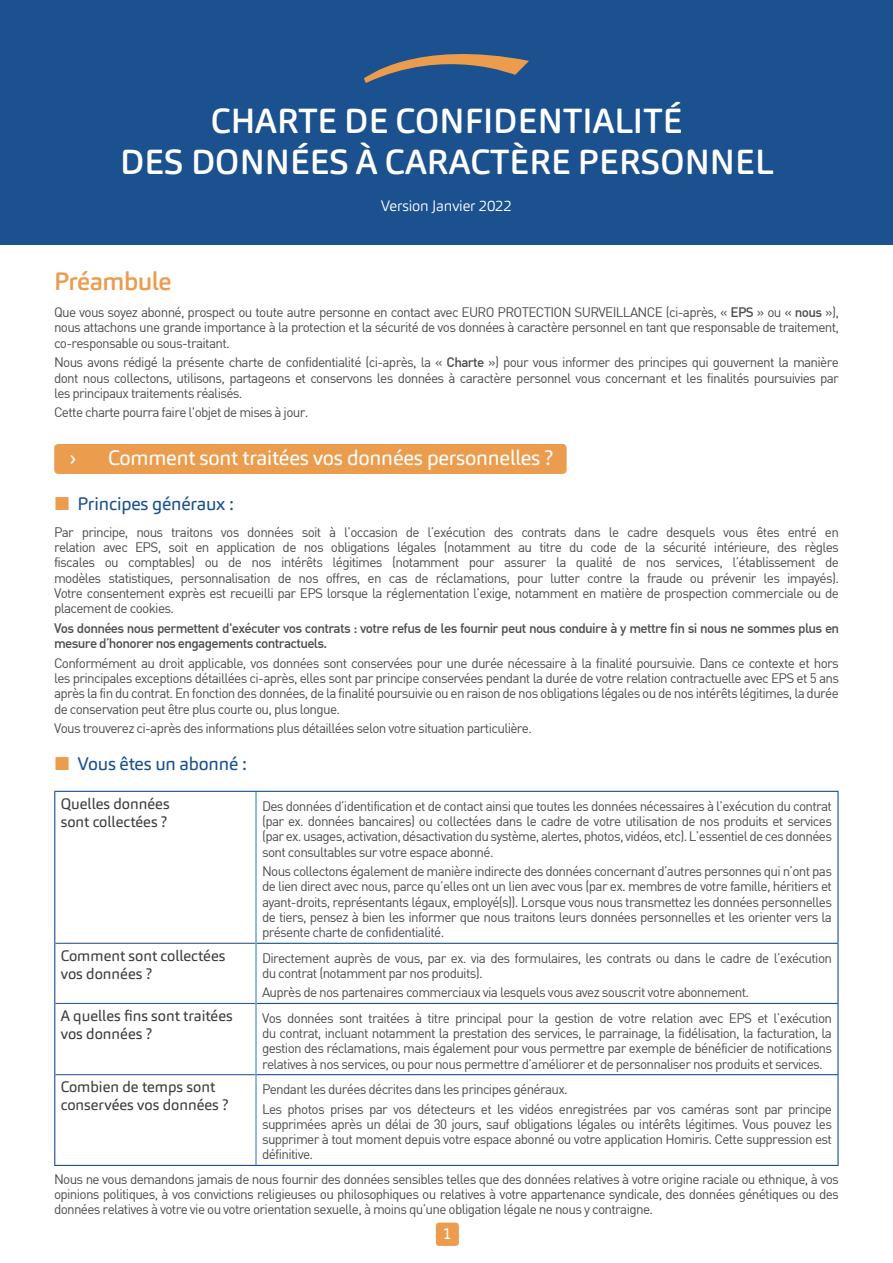
<style>
.page{position:relative;width:893px;height:1263px;background:#fff}
.page>*{position:absolute;margin:0;border:0;box-sizing:border-box;transform-origin:0 0}
.PHRASE_D_ACCROCHE{font:500 34.5px/40.5px "Carnas";color:#fff;text-align:center}
.GROS_TITRE{font:500 25.05px "Carnas";letter-spacing:-.02em;color:#eb9c4d}
.t1{font:20.55px "Carnas";letter-spacing:-.01em;color:#fff}
.SOUS-TITRE__puce_jau{font:18px "Carnas";letter-spacing:-.01em;color:#1a518e}
.SOUS-TITRE__cadre_ja{font:16.05px "Carnas";color:#fff}
.t2{font:15px/18px "Carnas";color:#3e3e3f}
.PHRASE_D_ACCROCHE-2{font:300 15px "Carnas";letter-spacing:-.01em;color:#fff}
.TEXTE{font:13.5px/15.3px "DIN";letter-spacing:-.05em;color:#4b4c4d;text-align:justify}
.TEXTE-2{font:500 13.5px/15.3px "DIN";letter-spacing:-.05em;color:#4b4c4d}
.s1{font-weight:500}
</style>
<div class="page">
<div style="left:0;top:0;width:893px;height:244px;background:#1a518e"></div>
<hr style="left:255px;top:792px;width:2px;height:151px;background:#4586b3">
<hr style="left:255px;top:943px;width:2px;height:60px;background:#4586b3">
<hr style="left:255px;top:1003px;width:2px;height:72px;background:#4586b3">
<hr style="left:255px;top:1075px;width:2px;height:90px;background:#4586b3">
<hr style="left:54px;top:791px;width:202px;height:1px;background:#1a518e">
<hr style="left:54px;top:792px;width:1px;height:151px;background:#1a518e">
<hr style="left:256px;top:791px;width:583px;height:1px;background:#1a518e">
<hr style="left:837px;top:792px;width:2px;height:151px;background:#1a518e">
<hr style="left:54px;top:943px;width:1px;height:60px;background:#1a518e">
<hr style="left:257px;top:943px;width:582px;height:1px;background:#1a518e">
<hr style="left:837px;top:944px;width:2px;height:59px;background:#1a518e">
<hr style="left:54px;top:1003px;width:1px;height:72px;background:#1a518e">
<hr style="left:257px;top:1003px;width:582px;height:1px;background:#1a518e">
<hr style="left:837px;top:1004px;width:2px;height:70px;background:#1a518e">
<hr style="left:54px;top:1075px;width:1px;height:90px;background:#1a518e">
<hr style="left:257px;top:1074px;width:582px;height:1px;background:#1a518e">
<hr style="left:837px;top:1075px;width:2px;height:90px;background:#1a518e">
<hr style="left:54px;top:1165px;width:202px;height:1px;background:#1a518e">
<hr style="left:256px;top:1165px;width:583px;height:1px;background:#1a518e">
<hr style="left:55px;top:943px;width:200px;height:1px;background:#395c96">
<hr style="left:55px;top:1003px;width:200px;height:1px;background:#395c96">
<hr style="left:55px;top:1074px;width:200px;height:1px;background:#395c96">
<div style="left:436px;top:1222px;width:23px;height:24px;background:#eb9c4d;border-radius:3px"></div>
<svg style="left:364px;top:54px;width:165px;height:29px"></svg>
<div style="left:54px;top:444px;width:513px;height:30px;background:#eb9c4d;border-radius:4px"></div>
<p class="PHRASE_D_ACCROCHE" style="left:120px;top:101px;width:656px">CHARTE DE CONFIDENTIALITÉ<br>DES DONNÉES À CARACTÈRE PERSONNEL</p>
<p class="PHRASE_D_ACCROCHE-2" style="left:381px;top:196px;width:132px">Version Janvier 2022</p>
<p class="GROS_TITRE" style="left:54px;top:265px;width:119px">Préambule</p>
<p class="TEXTE" style="left:54px;top:304px;width:787px">Que vous soyez abonné, prospect ou toute autre personne en contact avec EURO PROTECTION SURVEILLANCE (ci-après, « <span class="s1">EPS</span> » ou « <span class="s1">nous</span> »), nous attachons une grande importance à la protection et la sécurité de vos données à caractère personnel en tant que responsable de traitement, co-responsable ou sous-traitant.</p>
<p class="TEXTE" style="left:54px;top:354px;width:786px">Nous avons rédigé la présente charte de confidentialité (ci-après, la « <span class="s1">Charte</span> ») pour vous informer des principes qui gouvernent la manière dont nous collectons, utilisons, partageons et conservons les données à caractère personnel vous concernant et les finalités poursuivies par les principaux traitements réalisés.</p>
<p class="TEXTE" style="left:54px;top:405px;width:256px">Cette charte pourra faire l'objet de mises à jour.</p>
<p class="t1" style="left:70px;top:445px;width:8px">›</p>
<p class="t1" style="left:108px;top:445px;width:446px">Comment sont traitées vos données personnelles ?</p>
<p class="SOUS-TITRE__puce_jau" style="left:78px;top:492px;width:158px">Principes généraux :</p>
<p class="TEXTE" style="left:54px;top:524px;width:786px">Par principe, nous traitons vos données soit à l’occasion de l’exécution des contrats dans le cadre desquels vous êtes entré en relation avec EPS, soit en application de nos obligations légales (notamment au titre du code de la sécurité intérieure, des règles fiscales ou comptables) ou de nos intérêts légitimes (notamment pour assurer la qualité de nos services, l’établissement de modèles statistiques, personnalisation de nos offres, en cas de réclamations, pour lutter contre la fraude ou prévenir les impayés).<br>Votre consentement exprès est recueilli par EPS lorsque la réglementation l’exige, notamment en matière de prospection commerciale ou de placement de cookies.</p>
<p class="TEXTE-2" style="left:54px;top:620px;width:787px">Vos données nous permettent d'exécuter vos contrats : votre refus de les fournir peut nous conduire à y mettre fin si nous ne sommes plus en mesure d’honorer nos engagements contractuels.</p>
<p class="TEXTE" style="left:54px;top:655px;width:787px">Conformément au droit applicable, vos données sont conservées pour une durée nécessaire à la finalité poursuivie. Dans ce contexte et hors les principales exceptions détaillées ci-après, elles sont par principe conservées pendant la durée de votre relation contractuelle avec EPS et 5 ans après la fin du contrat. En fonction des données, de la finalité poursuivie ou en raison de nos obligations légales ou de nos intérêts légitimes, la durée de conservation peut être plus courte ou, plus longue.</p>
<p class="TEXTE" style="left:54px;top:720px;width:480px">Vous trouverez ci-après des informations plus détaillées selon votre situation particulière.</p>
<p class="SOUS-TITRE__puce_jau" style="left:78px;top:752px;width:170px">Vous êtes un abonné :</p>
<p class="t2" style="left:61px;top:794px;width:110px">Quelles données sont collectées ?</p>
<p class="TEXTE" style="left:262px;top:798px;width:572px">Des données d’identification et de contact ainsi que toutes les données nécessaires à l’exécution du contrat (par ex. données bancaires) ou collectées dans le cadre de votre utilisation de nos produits et services (par ex. usages, activation, désactivation du système, alertes, photos, vidéos, etc). L’essentiel de ces données sont consultables sur votre espace abonné.</p>
<p class="TEXTE" style="left:262px;top:863px;width:572px">Nous collectons également de manière indirecte des données concernant d’autres personnes qui n’ont pas de lien direct avec nous, parce qu’elles ont un lien avec vous (par ex. membres de votre famille, héritiers et ayant-droits, représentants légaux, employé(s)). Lorsque vous nous transmettez les données personnelles de tiers, pensez à bien les informer que nous traitons leurs données personnelles et les orienter vers la présente charte de confidentialité.</p>
<p class="t2" style="left:61px;top:946px;width:166px">Comment sont collectées vos données ?</p>
<p class="TEXTE" style="left:262px;top:950px;width:572px">Directement auprès de vous, par ex. via des formulaires, les contrats ou dans le cadre de l’exécution du contrat (notamment par nos produits).</p>
<p class="TEXTE" style="left:262px;top:985px;width:489px">Auprès de nos partenaires commerciaux via lesquels vous avez souscrit votre abonnement.</p>
<p class="t2" style="left:61px;top:1006px;width:173px">A quelles fins sont traitées vos données ?</p>
<p class="TEXTE" style="left:262px;top:1010px;width:572px">Vos données sont traitées à titre principal pour la gestion de votre relation avec EPS et l’exécution du contrat, incluant notamment la prestation des services, le parrainage, la fidélisation, la facturation, la gestion des réclamations, mais également pour vous permettre par exemple de bénéficier de notifications relatives à nos services, ou pour nous permettre d’améliorer et de personnaliser nos produits et services.</p>
<p class="t2" style="left:61px;top:1077px;width:169px">Combien de temps sont conservées vos données ?</p>
<p class="TEXTE" style="left:262px;top:1081px;width:307px">Pendant les durées décrites dans les principes généraux.</p>
<p class="TEXTE" style="left:262px;top:1101px;width:572px">Les photos prises par vos détecteurs et les vidéos enregistrées par vos caméras sont par principe supprimées après un délai de 30 jours, sauf obligations légales ou intérêts légitimes. Vous pouvez les supprimer à tout moment depuis votre espace abonné ou votre application Homiris. Cette suppression est définitive.</p>
<p class="TEXTE" style="left:54px;top:1171px;width:786px">Nous ne vous demandons jamais de nous fournir des données sensibles telles que des données relatives à votre origine raciale ou ethnique, à vos opinions politiques, à vos convictions religieuses ou philosophiques ou relatives à votre appartenance syndicale, des données génétiques ou des données relatives à votre vie ou votre orientation sexuelle, à moins qu’une obligation légale ne nous y contraigne.</p>
<p class="SOUS-TITRE__cadre_ja" style="left:443px;top:1223px;width:11px">1</p>
</div>
